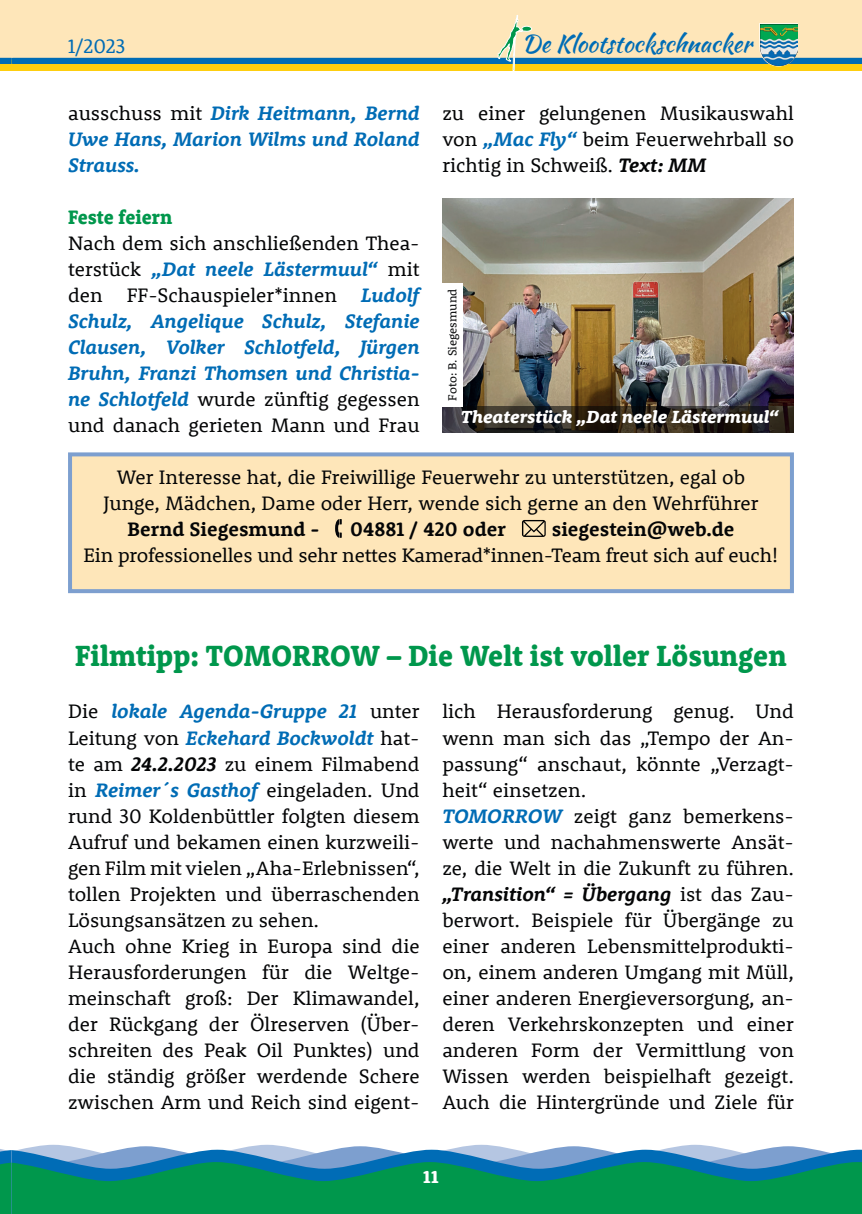
<style>
.page{position:relative;width:862px;height:1214px;background:#fff}
.page>*{position:absolute;margin:0;border:0;box-sizing:border-box;transform-origin:0 0}
.t1{font:800 30px "Rooney";color:#00974c;scale:.92 1}
.t2{font:24px "Kaushan Script";color:#006cb5}
.t3{font:20px/26px "Rooney";color:#040506}
.t4{font:italic 700 20px/26px "Rooney";color:#006cb5;text-align:justify}
.t5{font:700 20px "Rooney";color:#040506}
.t6{font:800 20px "Rooney";color:#00974c;scale:.92 1}
.t7{font:20px "Rooney";color:#006cb5}
.t8{font:italic 800 18px "Rooney";color:#fff}
.t9{font:800 18px "Rooney";color:#fff}
.t10{font:12px "Rooney";color:#040506}
.s1{font-weight:400;font-style:normal;color:#040506}
.s2{font-weight:700;font-style:italic;color:#006cb5}
.s3{font-weight:700;font-style:italic}
</style>
<div class="page">
<div style="left:12px;top:0;width:850px;height:70px;background:#fee6b9"></div>
<div style="left:0;top:0;width:12px;height:70px;background:#fee6b9"></div>
<div style="left:0;top:60px;width:11px;height:11px;background:#fece0f"></div>
<div style="left:0;top:58px;width:11px;height:6px;background:#006cb5"></div>
<div style="left:11px;top:60px;width:851px;height:11px;background:#fece0f"></div>
<svg style="left:39px;top:1146px;width:772px;height:3px"></svg>
<svg style="left:39px;top:1149px;width:823px;height:12px;background:#6fa0cf"></svg>
<svg style="left:39px;top:1161px;width:823px;height:52px;background:#059063"></svg>
<svg style="left:0;top:1146px;width:39px;height:67px;background:#13956f"></svg>
<div style="left:13px;top:58px;width:849px;height:6px;background:#006cb5"></div>
<svg style="left:759px;top:23px;width:39px;height:20px"></svg>
<svg style="left:759px;top:28px;width:39px;height:38px"></svg>
<svg style="left:498px;top:15px;width:34px;height:56px"></svg>
<img style="left:760px;top:24px;width:37px;height:41px">
<img style="left:442px;top:198px;width:352px;height:208px">
<svg style="left:442px;top:406px;width:352px;height:26px;background:#2a241e"></svg>
<div style="left:441px;top:283px;width:21px;height:123px;background:#fff"></div>
<div style="left:70px;top:454px;width:722px;height:137px;background:#fee6b9"></div>
<div style="left:68px;top:452px;width:726px;height:141px;border:4px solid #7d9fcf"></div>
<svg style="left:335px;top:519px;width:7px;height:19px"></svg>
<svg style="left:522px;top:520px;width:24px;height:17px"></svg>
<p class="t7" style="left:68px;top:33px;width:59px">1/2023</p>
<p class="t2" style="left:522px;top:26px;width:232px">De Klootstockschnacker</p>
<p class="t4" style="left:68px;top:100px;width:353px"><span class="s1">ausschuss mit</span> Dirk Heitmann, Bernd Uwe Hans, Marion Wilms und Roland Strauss.</p>
<p class="t6" style="left:68px;top:204px;width:115px">Feste feiern</p>
<p class="t4" style="left:68px;top:230px;width:353px"><span class="s1">Nach dem sich anschließenden Thea&shy;terstück</span> „Dat neele Lästermuul“ <span class="s1">mit den FF-Schauspieler*innen</span> Ludolf Schulz, Angelique Schulz, Stefanie Clausen, Volker Schlotfeld, Jürgen Bruhn, Franzi Thomsen und Christia&shy;ne Schlotfeld <span class="s1">wurde zünftig gegessen und danach gerieten Mann und Frau</span></p>
<p class="t3" style="left:442px;top:100px;width:353px;text-align:justify">zu einer gelungenen Musikauswahl von <span class="s2">„Mac Fly“</span> beim Feuerwehrball so richtig in Schweiß. <span class="s3">Text: MM</span></p>
<p class="t10" style="left:444px;top:400px;width:113px;rotate:-90deg">Foto: B. Siegesmund</p>
<p class="t8" style="left:461px;top:405px;width:319px">Theaterstück „Dat neele Lästermuul“</p>
<p class="t3" style="left:103px;top:464px;width:657px;text-align:center">Wer Interesse hat, die Freiwillige Feuerwehr zu unterstützen, egal ob<br>Junge, Mädchen, Dame oder Herr, wende sich gerne an den Wehrführer</p>
<p class="t5" style="left:128px;top:516px;width:193px">Bernd Siegesmund -</p>
<p class="t5" style="left:350px;top:516px;width:157px">04881 / 420 oder</p>
<p class="t5" style="left:552px;top:516px;width:184px">siegestein@web.de</p>
<p class="t3" style="left:83px;top:542px;width:696px">Ein professionelles und sehr nettes Kamerad*innen-Team freut sich auf euch!</p>
<h1 class="t1" style="left:75px;top:636px;width:774px">Filmtipp: TOMORROW – Die Welt ist voller Lösungen</h1>
<p class="t3" style="left:68px;top:698px;width:353px">Die <span class="s2">lokale Agenda-Gruppe 21</span> unter Leitung von <span class="s2">Eckehard Bockwoldt</span> hat&shy;te am <span class="s3">24.2.2023</span> zu einem Filmabend in <span class="s2">Reimer´s Gasthof</span> eingeladen. Und rund 30 Koldenbüttler folgten diesem Aufruf und bekamen einen kurzweili&shy;gen Film mit vielen „Aha-Erlebnissen“, tollen Projekten und überraschenden Lösungsansätzen zu sehen.<br>Auch ohne Krieg in Europa sind die Herausforderungen für die Weltge&shy;meinschaft groß: Der Klimawandel, der Rückgang der Ölreserven (Über&shy;schreiten des Peak Oil Punktes) und die ständig größer werdende Schere zwischen Arm und Reich sind eigent-</p>
<p class="t3" style="left:442px;top:698px;width:353px">lich Herausforderung genug. Und wenn man sich das „Tempo der An&shy;passung“ anschaut, könnte „Verzagt&shy;heit“ einsetzen.<br><span class="s2">TOMORROW</span> zeigt ganz bemerkens&shy;werte und nachahmenswerte Ansät&shy;ze, die Welt in die Zukunft zu führen. <span class="s3">„Transition“ = Übergang</span> ist das Zau&shy;berwort. Beispiele für Übergänge zu einer anderen Lebensmittelprodukti&shy;on, einem anderen Umgang mit Müll, einer anderen Energieversorgung, an&shy;deren Verkehrskonzepten und einer anderen Form der Vermittlung von Wissen werden beispielhaft gezeigt.<br>Auch die Hintergründe und Ziele für</p>
<p class="t9" style="left:423px;top:1164px;width:17px">11</p>
</div>
